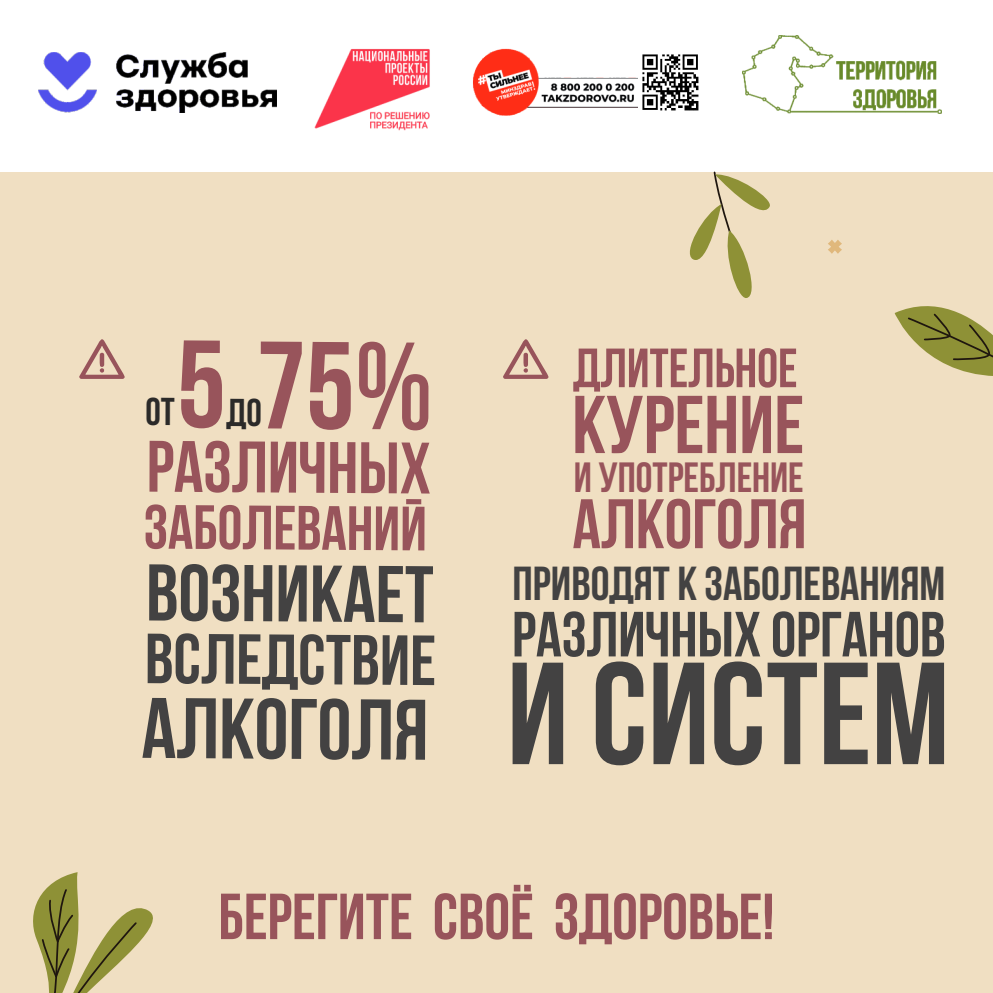
<style>
.page{position:relative;width:993px;height:993px;background:#fff}
.page>*{position:absolute;margin:0;border:0;box-sizing:border-box;transform-origin:0 0}
.t1{font:144.9px "Bebas Neue Cyrillic";color:#434242}
.t2{font:123.9px "Bebas Neue Cyrillic";color:#98545b}
.t3{font:85.58px "Bebas Neue Cyrillic";color:#434242}
.t4{font:81.73px "Bebas Neue Cyrillic";color:#98545b}
.t5{font:80.15px "Bebas Neue Cyrillic";color:#434242}
.t6{font:72.62px "Bebas Neue Cyrillic";color:#98545b}
.t7{font:70.7px "Bebas Neue Cyrillic";color:#434242}
.t8{font:69.83px "Bebas Neue Cyrillic";color:#98545b}
.t9{font:64.92px "Bebas Neue Cyrillic";color:#98545b}
.t10{font:63.7px "Bebas Neue Cyrillic";color:#434242}
.t11{font:62.3px "Bebas Neue Cyrillic";color:#98545b}
.t12{font:55.12px "Bebas Neue Cyrillic";color:#98545b;scale:.96 1}
.t13{font:47.6px "Bebas Neue Cyrillic";color:#434242}
.t14{font:42.18px "Bebas Neue Cyrillic";color:#98545b}
.t15{font:38.85px "Bebas Neue Cyrillic";color:#2b2a29}
</style>
<div class="page">
<div style="left:0;top:172px;width:992px;height:820px;background:#f0dfc2"></div>
<img style="left:742px;top:35px;width:199px;height:79px">
<img style="left:39px;top:53px;width:238px;height:59px">
<img style="left:314px;top:49px;width:116px;height:82px">
<img style="left:473px;top:48px;width:165px;height:68px">
<img style="left:642px;top:54px;width:57px;height:57px">
<svg style="left:79px;top:339px;width:46px;height:40px"></svg>
<svg style="left:503px;top:339px;width:45px;height:40px"></svg>
<svg style="left:828px;top:240px;width:13px;height:14px"></svg>
<svg style="left:894px;top:306px;width:98px;height:70px"></svg>
<svg style="left:689px;top:171px;width:81px;height:127px"></svg>
<svg style="left:33px;top:872px;width:120px;height:120px"></svg>
<h2 class="t2" style="left:177px;top:335px;width:257px">5 75%</h2>
<p class="t15" style="left:146px;top:396px;width:31px">от</p>
<p class="t15" style="left:226px;top:396px;width:37px">до</p>
<p class="t6" style="left:146px;top:438px;width:286px">различных</p>
<p class="t11" style="left:144px;top:502px;width:285px">заболеваний</p>
<p class="t5" style="left:146px;top:561px;width:289px">возникает</p>
<p class="t7" style="left:145px;top:630px;width:293px">вследствие</p>
<h3 class="t3" style="left:141px;top:694px;width:288px">алкоголя</h3>
<p class="t12" style="left:573px;top:346px;width:235px">длительное</p>
<p class="t4" style="left:572px;top:391px;width:233px">курение</p>
<p class="t14" style="left:573px;top:460px;width:231px">и употребление</p>
<p class="t8" style="left:572px;top:495px;width:235px">алкоголя</p>
<p class="t13" style="left:512px;top:564px;width:434px">приводЯт к заболеваниям</p>
<p class="t10" style="left:512px;top:608px;width:435px">различных органов</p>
<h1 class="t1" style="left:506px;top:655px;width:444px">и систем</h1>
<p class="t9" style="left:218px;top:890px;width:557px">Берегите своЁ здоровье!</p>
</div>
